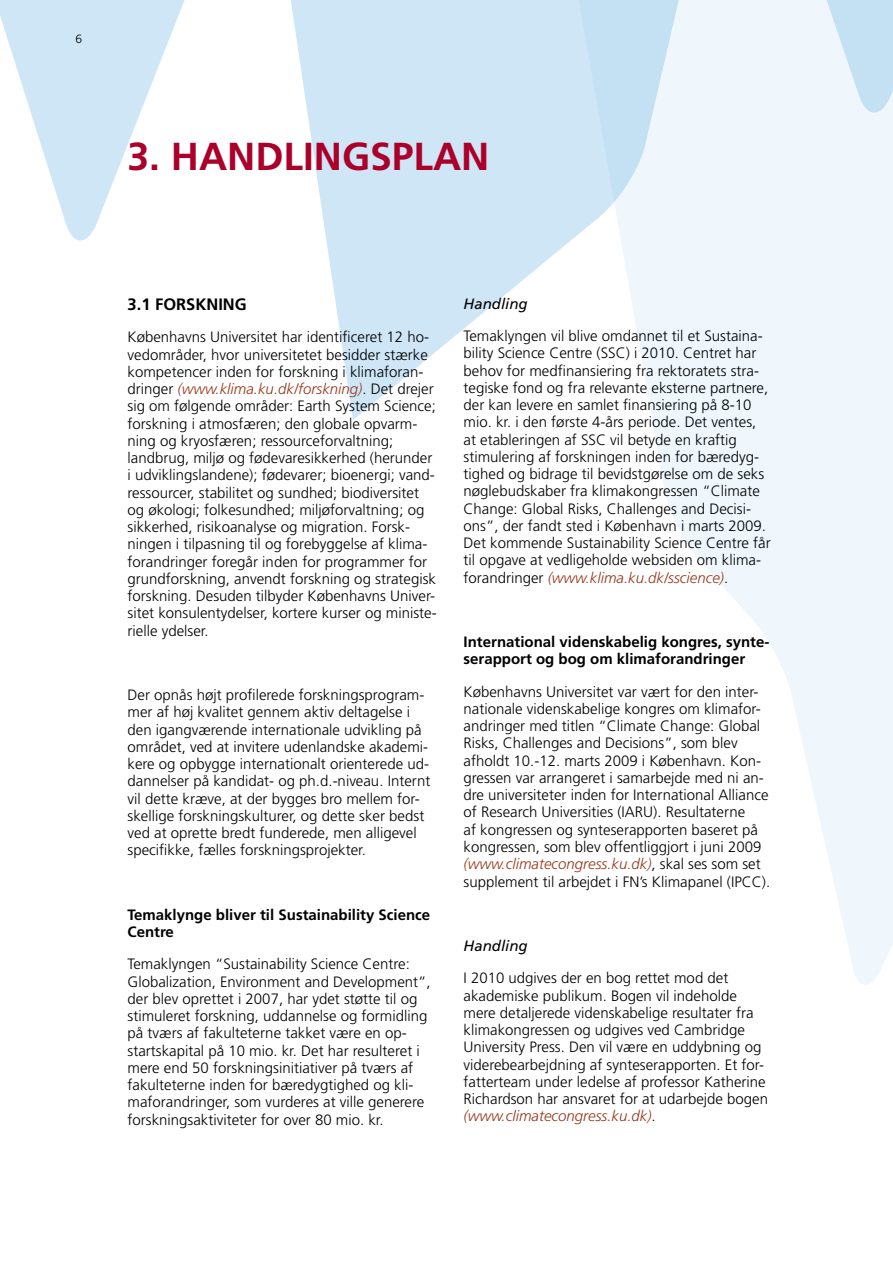
<style>
.page{position:relative;width:893px;height:1263px;background:#fff}
.page>*{position:absolute;margin:0;border:0;box-sizing:border-box;transform-origin:0 0}
.t1{font:700 39px "Frutiger";color:#ab002a}
.t2{font:700 16.5px "Frutiger";color:#000}
.t3{font:300 15px/17.2px "Frutiger";color:#000}
.t4{font:700 15px/17.2px "Frutiger";color:#000}
.t5{font:italic 15px "Frutiger";color:#000}
.t6{font:300 12px "Frutiger";color:#000}
.s1{font-style:italic;color:#96371a}
</style>
<div class="page">
<svg style="left:291px;top:0;width:284px;height:420px;fill:#cee6f6"></svg>
<svg style="left:575px;top:0;width:318px;height:985px;fill:#eff7fc"></svg>
<svg style="left:820px;top:0;width:73px;height:118px"></svg>
<svg style="left:575px;top:0;width:108px;height:202px"></svg>
<svg style="left:0;top:0;width:185px;height:241px;fill:#cee6f6"></svg>
<p class="t6" style="left:76px;top:32px;width:8px">6</p>
<h1 class="t1" style="left:128px;top:133px;width:363px">3. Handlingsplan</h1>
<p class="t2" style="left:128px;top:295px;width:47px">3.1 FORS</p>
<p class="t2" style="left:195px;top:295px;width:22px">KNING</p>
<p class="t3" style="left:128px;top:329px;width:311px">Københavns Universitet har identificeret 12 ho&shy;vedområder, hvor universitetet besidder stærke kompetencer inden for forskning i klimaforan&shy;dringer <span class="s1">(www.klima.ku.dk/forskning)</span>. Det drejer sig om følgende områder: Earth System Science; forskning i atmosfæren; den globale opvarm&shy;ning og kryosfæren; ressourceforvaltning; landbrug, miljø og fødevaresikkerhed (herunder i udviklingslandene); fødevarer; bioenergi; vand&shy;ressourcer, stabilitet og sundhed; biodiversitet og økologi; folkesundhed; miljøforvaltning; og sikkerhed, risikoanalyse og migration. Forsk&shy;ningen i tilpasning til og forebyggelse af klima&shy;forandringer foregår inden for programmer for grundforskning, anvendt forskning og strategisk forskning. Desuden tilbyder Københavns Univer&shy;sitet konsulentydelser, kortere kurser og ministe&shy;rielle ydelser.</p>
<p class="t3" style="left:128px;top:686px;width:304px">Der opnås højt profilerede forskningsprogram&shy;mer af høj kvalitet gennem aktiv deltagelse i den igangværende internationale udvikling på området, ved at invitere udenlandske akademi&shy;kere og opbygge internationalt orienterede ud&shy;dannelser på kandidat- og ph.d.-niveau. Internt vil dette kræve, at der bygges bro mellem for&shy;skellige forskningskulturer, og dette sker bedst ved at oprette bredt funderede, men alligevel specifikke, fælles forskningsprojekter.</p>
<p class="t4" style="left:128px;top:906px;width:304px">Temaklynge bliver til Sustainability Science<br>Centre</p>
<p class="t3" style="left:128px;top:956px;width:305px">Temaklyngen “Sustainability Science Centre:<br>Globalization, Environment and Development”, der blev oprettet i 2007, har ydet støtte til og stimuleret forskning, uddannelse og formidling på tværs af fakulteterne takket være en op&shy;startskapital på 10 mio. kr. Det har resulteret i mere end 50 forskningsinitiativer på tværs af fakulteterne inden for bæredygtighed og kli&shy;maforandringer, som vurderes at ville generere forskningsaktiviteter for over 80 mio. kr.</p>
<p class="t5" style="left:463px;top:295px;width:66px">Handling</p>
<p class="t3" style="left:463px;top:328px;width:309px">Temaklyngen vil blive omdannet til et Sustaina&shy;bility Science Centre (SSC) i 2010. Centret har behov for medfinansiering fra rektoratets stra&shy;tegiske fond og fra relevante eksterne partnere, der kan levere en samlet finansiering på 8-10 mio. kr. i den første 4-års periode. Det ventes, at etableringen af SSC vil betyde en kraftig stimulering af forskningen inden for bæredyg&shy;tighed og bidrage til bevidstgørelse om de seks nøglebudskaber fra klimakongressen “Climate Change: Global Risks, Challenges and Decisi&shy;ons”, der fandt sted i København i marts 2009.<br>Det kommende Sustainability Science Centre får til opgave at vedligeholde websiden om klima&shy;forandringer <span class="s1">(www.klima.ku.dk/sscience)</span>.</p>
<p class="t4" style="left:463px;top:633px;width:307px">International videnskabelig kongres, synte&shy;serapport og bog om klimaforandringer</p>
<p class="t3" style="left:463px;top:683px;width:308px">Københavns Universitet var vært for den inter&shy;nationale videnskabelige kongres om klimafor&shy;andringer med titlen “Climate Change: Global Risks, Challenges and Decisions”, som blev afholdt 10.-12. marts 2009 i København. Kon&shy;gressen var arrangeret i samarbejde med ni an&shy;dre universiteter inden for International Alliance of Research Universities (IARU). Resultaterne<br>af kongressen og synteserapporten baseret på kongressen, som blev offentliggjort i juni 2009 <span class="s1">(www.climatecongress.ku.dk)</span>, skal ses som set supplement til arbejdet i FN’s Klimapanel (IPCC).</p>
<p class="t5" style="left:463px;top:937px;width:66px">Handling</p>
<p class="t3" style="left:463px;top:970px;width:306px">I 2010 udgives der en bog rettet mod det akademiske publikum. Bogen vil indeholde mere detaljerede videnskabelige resultater fra klimakongressen og udgives ved Cambridge University Press. Den vil være en uddybning og viderebearbejdning af synteserapporten. Et for&shy;fatterteam under ledelse af professor Katherine Richardson har ansvaret for at udarbejde bogen <span class="s1">(www.climatecongress.ku.dk)</span>.</p>
</div>
